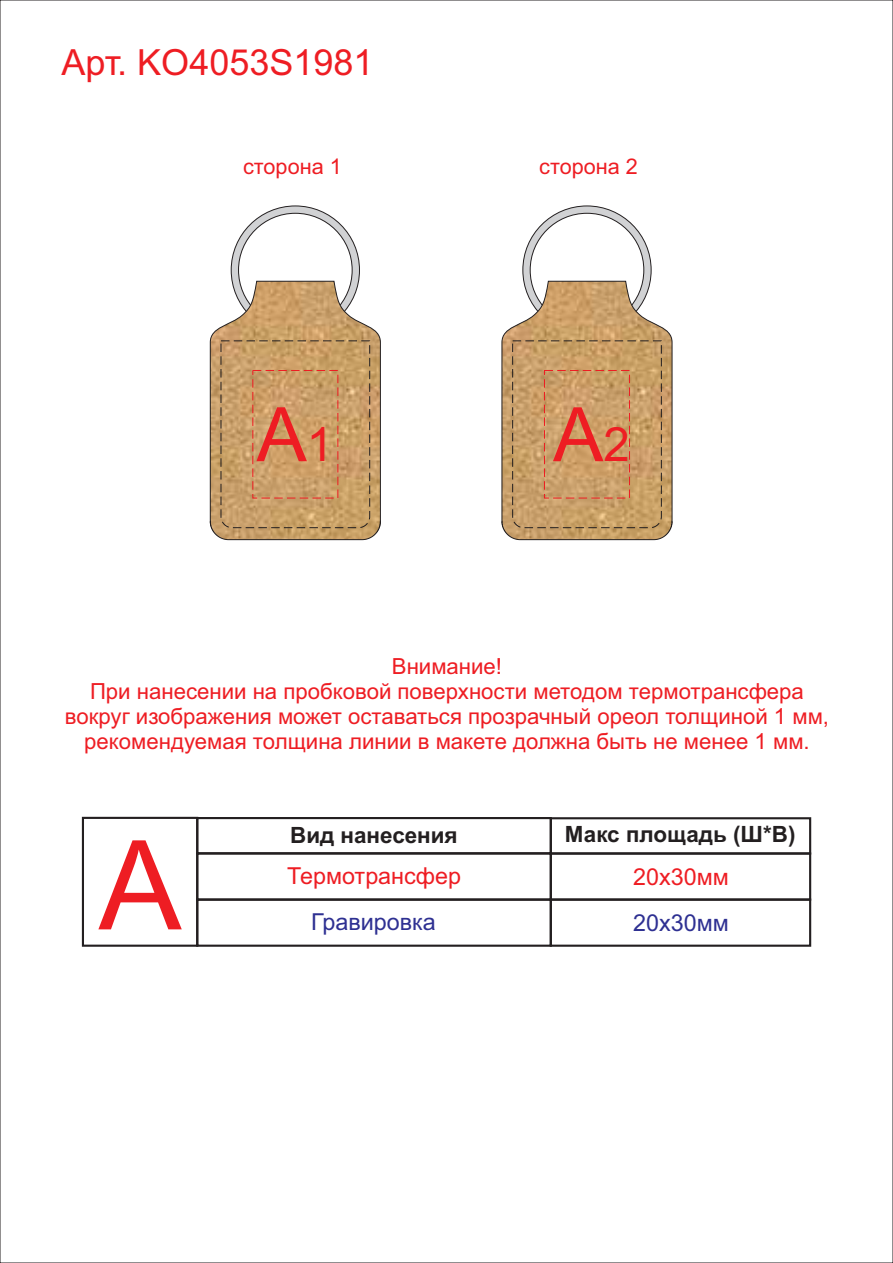
<style>
.page{position:relative;width:893px;height:1263px;background:#fff}
.page>*{position:absolute;margin:0;border:0;box-sizing:border-box;transform-origin:0 0}
.t1{font:124.2px "Arial";color:#ee1d23}
.t2{font:75.3px "Arial";color:#ee1d23}
.t3{font:36px "Arial";color:#ee1d23}
.t4{font:23.4px "Arial";color:#ee1d23}
.t5{font:23.4px "Arial";color:#2e3092}
.t6{font:700 22.35px "Arial";color:#231f20}
.t7{font:22.2px/24.8px "Arial";color:#ee1d23;text-align:center}
.t8{font:21.6px "Arial";color:#ee1d23}
.s1{font-size:47.4px}
</style>
<div class="page">
<svg style="left:209px;top:205px;width:172px;height:335px"></svg>
<svg style="left:501px;top:205px;width:172px;height:335px"></svg>
<div style="left:252px;top:370px;width:86px;height:128px;border:1px dashed #ee1d23"></div>
<div style="left:544px;top:370px;width:86px;height:128px;border:1px dashed #ee1d23"></div>
<div style="left:196px;top:817px;width:356px;height:37px;border:2px solid #231f20"></div>
<div style="left:196px;top:852px;width:356px;height:49px;border:2px solid #231f20"></div>
<div style="left:196px;top:898px;width:356px;height:49px;border:2px solid #231f20"></div>
<div style="left:550px;top:852px;width:261px;height:49px;border:2px solid #231f20"></div>
<div style="left:550px;top:898px;width:261px;height:49px;border:2px solid #231f20"></div>
<div style="left:550px;top:817px;width:261px;height:37px;border:2px solid #231f20"></div>
<div style="left:82px;top:817px;width:116px;height:130px;border:2px solid #231f20"></div>
<h3 class="t3" style="left:62px;top:49px;width:313px">Арт. KO4053S1981</h3>
<p class="t8" style="left:243px;top:158px;width:100px">сторона 1</p>
<p class="t8" style="left:539px;top:158px;width:100px">сторона 2</p>
<h2 class="t2" style="left:257px;top:406px;width:78px">А<span class="s1">1</span></h2>
<h2 class="t2" style="left:553px;top:406px;width:78px">А<span class="s1">2</span></h2>
<p class="t7" style="left:65px;top:656px;width:766px">Внимание!<br>При нанесении на пробковой поверхности методом термотрансфера вокруг изображения может оставаться прозрачный ореол толщиной 1 мм, рекомендуемая толщина линии в макете должна быть не менее 1 мм.</p>
<h1 class="t1" style="left:99px;top:839px;width:84px">А</h1>
<p class="t6" style="left:290px;top:827px;width:169px">Вид нанесения</p>
<p class="t6" style="left:565px;top:825px;width:232px">Макс площадь (Ш*В)</p>
<p class="t4" style="left:287px;top:866px;width:175px">Термотрансфер</p>
<p class="t5" style="left:311px;top:912px;width:126px">Гравировка</p>
<p class="t4" style="left:633px;top:867px;width:97px">20х30мм</p>
<p class="t5" style="left:633px;top:914px;width:97px">20х30мм</p>
</div>
